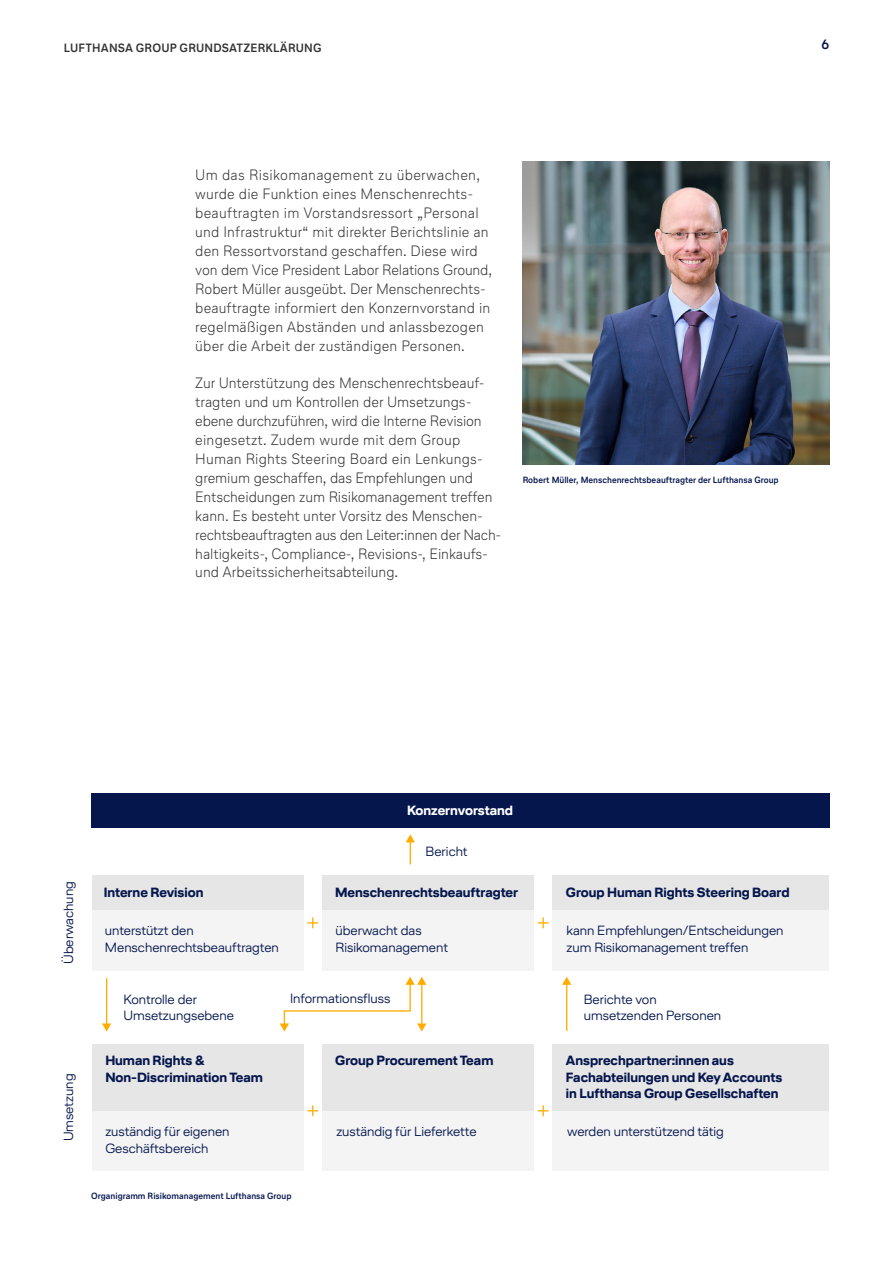
<style>
.page{position:relative;width:893px;height:1263px;background:#fff}
.page>*{position:absolute;margin:0;border:0;box-sizing:border-box;transform-origin:0 0}
.t1{font:300 15px/18.9px "Lufthansa Text";color:#333}
.t2{font:700 13.5px "Lufthansa Text";color:#05164d}
.t3{font:300 13.35px/16.8px "Lufthansa Head";color:#05164d}
.t4{font:700 13.35px/16.4px "Lufthansa Head";color:#05164d}
.t5{font:700 13.35px "Lufthansa Head";color:#fff}
.t6{font:700 12px "Lufthansa Text";letter-spacing:.015em;color:#333}
.t7{font:700 9px "Lufthansa Text";color:#05164d}
</style>
<div class="page">
<div style="left:552px;top:1111px;width:277px;height:60px;background:#f4f4f4"></div>
<div style="left:552px;top:1044px;width:277px;height:67px;background:#e6e6e6"></div>
<div style="left:322px;top:1111px;width:212px;height:60px;background:#f4f4f4"></div>
<div style="left:322px;top:1044px;width:212px;height:67px;background:#e6e6e6"></div>
<div style="left:92px;top:1111px;width:211px;height:60px;background:#f4f4f4"></div>
<div style="left:92px;top:1044px;width:211px;height:67px;background:#e6e6e6"></div>
<div style="left:92px;top:910px;width:211px;height:60px;background:#f4f4f4"></div>
<div style="left:92px;top:875px;width:211px;height:35px;background:#e6e6e6"></div>
<div style="left:322px;top:910px;width:212px;height:60px;background:#f4f4f4"></div>
<div style="left:322px;top:875px;width:212px;height:35px;background:#e6e6e6"></div>
<div style="left:552px;top:910px;width:277px;height:60px;background:#f4f4f4"></div>
<div style="left:91px;top:793px;width:738px;height:35px;background:#05164d"></div>
<hr style="left:106px;top:978px;width:1px;height:47px;background:#ffad00">
<svg style="left:102px;top:1023px;width:9px;height:8px"></svg>
<hr style="left:566px;top:983px;width:1px;height:48px;background:#ffad00">
<svg style="left:562px;top:977px;width:9px;height:8px"></svg>
<svg style="left:406px;top:834px;width:9px;height:30px"></svg>
<svg style="left:280px;top:977px;width:146px;height:54px"></svg>
<div style="left:552px;top:875px;width:277px;height:35px;background:#e6e6e6"></div>
<svg style="left:538px;top:917px;width:11px;height:11px"></svg>
<svg style="left:307px;top:917px;width:11px;height:11px"></svg>
<svg style="left:307px;top:1105px;width:11px;height:11px"></svg>
<svg style="left:538px;top:1105px;width:11px;height:11px"></svg>
<img style="left:522px;top:162px;width:307px;height:302px">
<p class="t6" style="left:64px;top:39px;width:259px">LUFTHANSA GROUP GRUNDSATZERKLÄRUNG</p>
<p class="t2" style="left:822px;top:35px;width:9px">6</p>
<p class="t1" style="left:195px;top:165px;width:298px">Um das Risikomanagement zu überwachen, wurde die Funktion eines Menschenrechts&shy;beauftragten im Vorstandsressort „Personal und Infrastruktur“ mit direkter Berichtslinie an den Ressortvorstand geschaffen. Diese wird von dem Vice President Labor Relations Ground, Robert Müller ausgeübt. Der Menschenrechts&shy;beauftragte informiert den Konzernvorstand in regelmäßigen Abständen und anlassbezogen über die Arbeit der zuständigen Personen.</p>
<p class="t1" style="left:195px;top:373px;width:308px">Zur Unterstützung des Menschenrechtsbeauf&shy;tragten und um Kontrollen der Umsetzungs&shy;ebene durchzuführen, wird die Interne Revision eingesetzt. Zudem wurde mit dem Group Human Rights Steering Board ein Lenkungs&shy;gremium geschaffen, das Empfeh lungen und Entscheidungen zum Risikomanage ment treffen kann. Es besteht unter Vorsitz des Menschen&shy;rechtsbeauftragten aus den Lei ter:innen der Nach&shy;haltigkeits-, Compliance-, Revisions-, Einkaufs&shy;und Arbeitssicherheits abteilung.</p>
<p class="t7" style="left:523px;top:473px;width:257px">Robert Müller, Menschenrechtsbeauftragter der Lufthansa Group</p>
<p class="t3" style="left:60px;top:964px;width:84px;rotate:-90deg">Überwachung</p>
<p class="t3" style="left:60px;top:1141px;width:69px;rotate:-90deg">Umsetzung</p>
<p class="t5" style="left:407px;top:801px;width:107px">Konzernvorstand</p>
<p class="t4" style="left:104px;top:884px;width:101px">Interne Revision</p>
<p class="t3" style="left:105px;top:921px;width:175px">unterstützt den<br>Menschenrechtsbeauftragten</p>
<p class="t3" style="left:426px;top:843px;width:43px">Bericht</p>
<p class="t4" style="left:335px;top:884px;width:185px">Menschenrechtsbeauftragter</p>
<p class="t4" style="left:566px;top:884px;width:225px">Group Human Rights Steering Board</p>
<p class="t3" style="left:335px;top:922px;width:114px">überwacht das<br>Risikomanagement</p>
<p class="t3" style="left:567px;top:922px;width:219px">kann Empfehlungen/Entscheidungen zum Risikomanagement treffen</p>
<p class="t3" style="left:123px;top:990px;width:112px;line-height:16px">Kontrolle der<br>Umsetzungsebene</p>
<p class="t3" style="left:290px;top:990px;width:102px">Informationsfluss</p>
<p class="t3" style="left:584px;top:990px;width:139px;line-height:16px">Berichte von umsetzenden Personen</p>
<p class="t4" style="left:105px;top:1052px;width:159px;line-height:16.8px">Human Rights &amp;<br>Non-Discrimination Team</p>
<p class="t4" style="left:335px;top:1052px;width:160px">Group Procurement Team</p>
<p class="t4" style="left:566px;top:1052px;width:218px">Ansprechpartner:innen aus<br>Fachabteilungen und Key Accounts in Lufthansa Group Gesellschaften</p>
<p class="t3" style="left:105px;top:1122px;width:126px">zuständig für eigenen<br>Geschäftsbereich</p>
<p class="t3" style="left:336px;top:1122px;width:142px">zuständig für Lieferkette</p>
<p class="t3" style="left:567px;top:1123px;width:158px">werden unterstützend tätig</p>
<p class="t7" style="left:91px;top:1190px;width:202px">Organigramm Risikomanagement Lufthansa Group</p>
</div>
